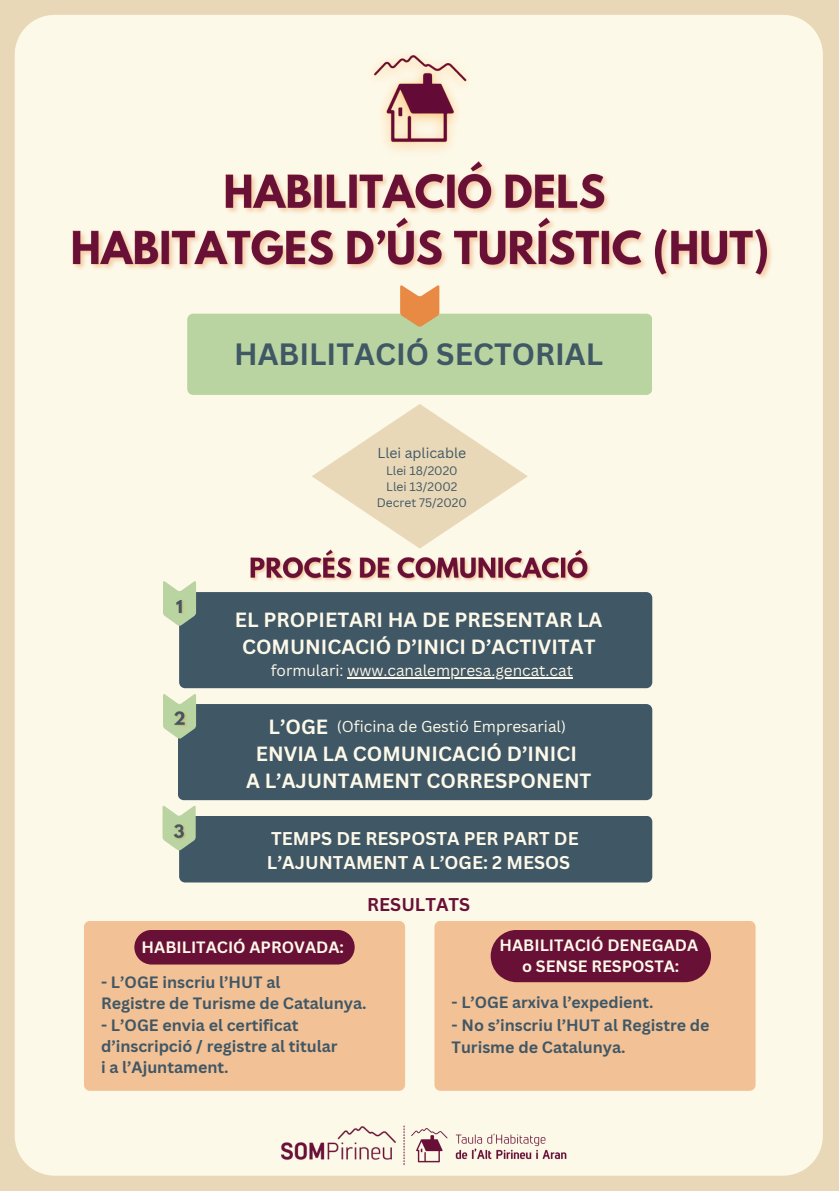
<style>
.page{position:relative;width:839px;height:1191px;background:#fff}
.page>*{position:absolute;margin:0;border:0;box-sizing:border-box;transform-origin:0 0}
.t1{font:700 30px "Canva Sans";color:#405765}
.t2{font:700 20px/27px "Canva Sans";color:#fdf9e9;text-align:center}
.t3{font:700 18px/24px "Canva Sans";color:#fdf9e9}
.t4{font:700 18px "Canva Sans";color:#691037}
.t5{font:700 16px/21.4px "Canva Sans";color:#405765}
.t6{font:700 16px/21.4px "Canva Sans";color:#fdf9e9;text-align:center}
.t7{font:700 15.8px "Canva Sans";color:#405765}
.t8{font:15.4px "Canva Sans";color:#fdf9e9}
.t9{font:14px "Canva Sans";color:#405765}
.t10{font:12px "Canva Sans";color:#405765}
</style>
<div class="page">
<div style="left:0;top:0;width:838px;height:1191px;background:#e8d8b7"></div>
<div style="left:15px;top:15px;width:807px;height:1161px;background:#fdf9e9"></div>
<div style="left:187px;top:314px;width:465px;height:81px;background:#b9d4a0;border-radius:6px"></div>
<svg style="left:311px;top:404px;width:217px;height:141px"></svg>
<svg style="left:400px;top:285px;width:39px;height:42px"></svg>
<img style="left:300px;top:15px;width:168px;height:140px">
<img style="left:64px;top:155px;width:716px;height:130px">
<img style="left:246px;top:545px;width:351px;height:43px">
<div style="left:179px;top:592px;width:473px;height:96px;background:#405765"></div>
<div style="left:178px;top:704px;width:474px;height:96px;background:#405765"></div>
<div style="left:84px;top:921px;width:321px;height:170px;background:#f2c196;border-radius:6px"></div>
<div style="left:434px;top:921px;width:321px;height:170px;background:#f2c196;border-radius:6px"></div>
<svg style="left:163px;top:581px;width:33px;height:45px"></svg>
<svg style="left:163px;top:694px;width:33px;height:45px"></svg>
<svg style="left:162px;top:806px;width:490px;height:76px"></svg>
<img style="left:171px;top:822px;width:18px;height:21px">
<div style="left:134px;top:930px;width:220px;height:35px;background:#691037"></div>
<hr style="left:347px;top:678px;width:226px;height:1px;background:#fdf9e9">
<img style="left:173px;top:596px;width:15px;height:22px">
<img style="left:171px;top:708px;width:19px;height:22px">
<div style="left:490px;top:930px;width:221px;height:52px;background:#691037"></div>
<img style="left:267px;top:1125px;width:140px;height:41px">
<img style="left:407px;top:1127px;width:163px;height:39px">
<p class="t1" style="left:234px;top:333px;width:370px">HABILITACIÓ SECTORIAL</p>
<p class="t9" style="left:377px;top:443px;width:90px">Llei aplicable</p>
<p class="t10" style="left:386px;top:462px;width:73px">Llei 18/2020</p>
<h2 class="t10" style="left:386px;top:478px;width:73px">Llei 13/2002</h2>
<p class="t10" style="left:377px;top:494px;width:92px">Decret 75/2020</p>
<p class="t2" style="left:235px;top:606px;width:369px">EL PROPIETARI HA DE PRESENTAR LA<br>COMUNICACIÓ D’INICI D’ACTIVITAT</p>
<h4 class="t8" style="left:271px;top:660px;width:304px">formulari: www.canalempresa.gencat.cat</h4>
<p class="t2" style="left:268px;top:713px;width:61px">L’OGE</p>
<p class="t2" style="left:256px;top:740px;width:322px">ENVIA LA COMUNICACIÓ D’INICI</p>
<p class="t2" style="left:246px;top:767px;width:347px">A L’AJUNTAMENT CORRESPONENT</p>
<h4 class="t8" style="left:337px;top:716px;width:231px">(Oficina de Gestió Empresarial)</h4>
<h4 class="t3" style="left:267px;top:826px;width:313px">TEMPS DE RESPOSTA PER PART DE<br>L’AJUNTAMENT A L’OGE: 2 MESOS</h4>
<h4 class="t4" style="left:367px;top:891px;width:104px">RESULTATS</h4>
<h5 class="t6" style="left:142px;top:936px;width:204px">HABILITACIÓ APROVADA:</h5>
<h6 class="t5" style="left:101px;top:971px;width:267px">- L’OGE inscriu l’HUT al<br>Registre de Turisme de Catalunya.</h6>
<h6 class="t5" style="left:101px;top:1014px;width:238px">- L’OGE envia el certificat d’inscripció / registre al titular i a l’Ajuntament.</h6>
<h6 class="t6" style="left:499px;top:934px;width:200px">HABILITACIÓ DENEGADA o SENSE RESPOSTA:</h6>
<h6 class="t7" style="left:451px;top:991px;width:203px">- L’OGE arxiva l’expedient.</h6>
<h6 class="t5" style="left:451px;top:1013px;width:259px;line-height:22.4px">- No s’inscriu l’HUT al Registre de<br>Turisme de Catalunya.</h6>
</div>
